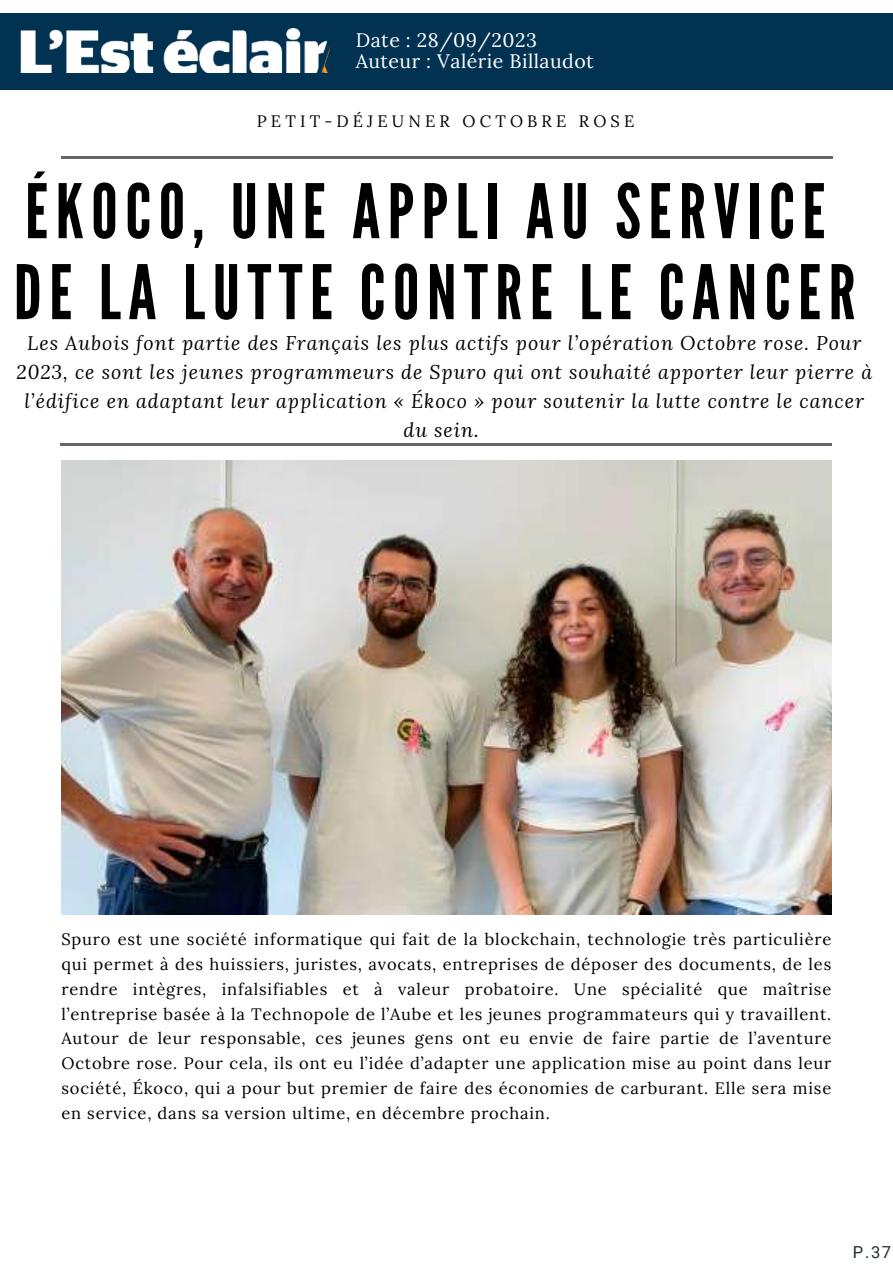
<style>
.page{position:relative;width:893px;height:1264px;background:#fff}
.page>*{position:absolute;margin:0;border:0;box-sizing:border-box;transform-origin:0 0}
.t1{font:75px/81px "League Gothic";letter-spacing:.1em;color:#000}
.t2{font:italic 19.65px/29.2px "Lora";letter-spacing:.05em;color:#000;text-align:center}
.t3{font:19.5px/21.3px "Lora";letter-spacing:.025em;color:#fff}
.t4{font:16.5px/24.8px "Lora";letter-spacing:.05em;color:#000;text-align:justify}
.t5{font:16.5px "Lora";letter-spacing:.25em;color:#000}
.t6{font:16.5px "Roboto";color:#232c31}
</style>
<div class="page">
<img style="left:61px;top:460px;width:770px;height:454px">
<hr style="left:61px;top:156px;width:771px;height:2px;background:#666">
<hr style="left:60px;top:443px;width:771px;height:3px;background:#666">
<div style="left:0;top:13px;width:892px;height:76px;background:#013251"></div>
<img style="left:21px;top:28px;width:308px;height:44px">
<p class="t3" style="left:356px;top:29px;width:239px">Date : 28/09/2023<br>Auteur : Valérie Billaudot</p>
<p class="t5" style="left:257px;top:111px;width:379px">PETIT-DÉJEUNER OCTOBRE ROSE</p>
<h1 class="t1" style="left:14px;top:172px;width:843px">ÉKOCO, UNE APPLI AU SERVICE<br>DE LA LUTTE CONTRE LE CANCER</h1>
<p class="t2" style="left:16px;top:327px;width:857px">Les Aubois font partie des Français les plus actifs pour l’opération Octobre rose. Pour 2023, ce sont les jeunes programmeurs de Spuro qui ont souhaité apporter leur pierre à l’édifice en adaptant leur application « Ékoco » pour soutenir la lutte contre le cancer du sein.</p>
<p class="t4" style="left:61px;top:926px;width:771px">Spuro est une société informatique qui fait de la blockchain, technologie très particulière qui permet à des huissiers, juristes, avocats, entreprises de déposer des documents, de les rendre intègres, infalsifiables et à valeur probatoire. Une spécialité que maîtrise l’entreprise basée à la Technopole de l’Aube et les jeunes programmateurs qui y travaillent.<br>Autour de leur responsable, ces jeunes gens ont eu envie de faire partie de l’aventure Octobre rose. Pour cela, ils ont eu l’idée d’adapter une application mise au point dans leur société, Ékoco, qui a pour but premier de faire des économies de carburant. Elle sera mise en service, dans sa version ultime, en décembre prochain.</p>
<p class="t6" style="left:852px;top:1243px;width:40px">P.37</p>
</div>
